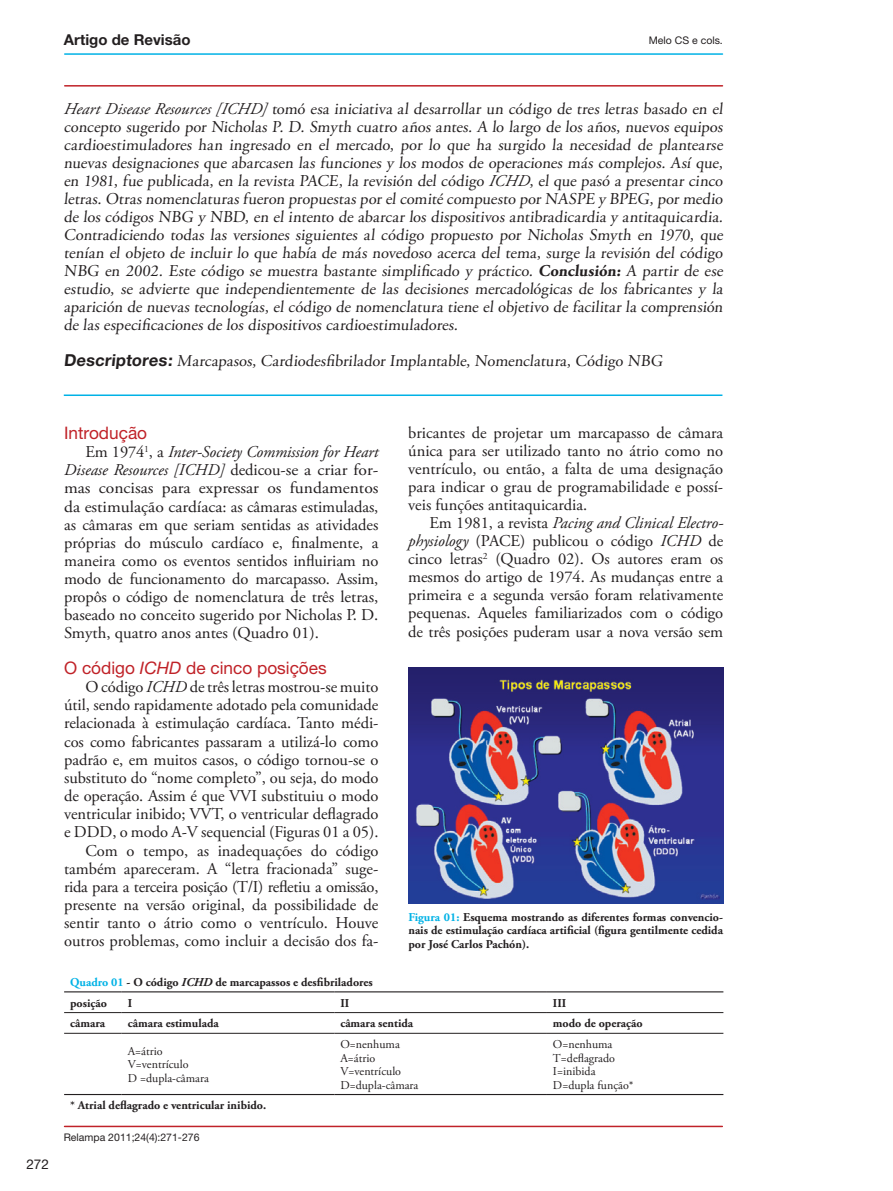
<style>
.page{position:relative;width:893px;height:1191px;background:#fff}
.page>*{position:absolute;margin:0;border:0;box-sizing:border-box;transform-origin:0 0}
.t1{font:17.25px "Helvetica Neue";color:#c02228}
.t2{font:16.5px/18.1px "Adobe Garamond Pro";letter-spacing:-.005em;color:#231f20;text-align:justify}
.t3{font:700 15px "Helvetica Neue";color:#231f20}
.t4{font:13.5px "Helvetica Neue";color:#231f20}
.t5{font:700 12px/13.5px "Adobe Garamond Pro";color:#231f20}
.t6{font:12px/13.5px "Adobe Garamond Pro";color:#231f20}
.t7{font:10.5px "Helvetica Neue";color:#231f20}
.s1{font-style:italic}
.s2{font-weight:700}
.s3{font-family:"Helvetica Neue";font-weight:700}
.s4{color:#00b2e6}
</style>
<div class="page">
<hr style="left:65px;top:53px;width:657px;height:2px;background:#00b2e6">
<hr style="left:65px;top:85px;width:657px;height:2px;background:#c02228">
<hr style="left:65px;top:1125px;width:657px;height:2px;background:#c02228">
<hr style="left:64px;top:394px;width:658px;height:2px;background:#00b2e6">
<hr style="left:64px;top:1012px;width:58px;height:1px;background:#231f20">
<hr style="left:122px;top:1012px;width:212px;height:1px;background:#231f20">
<hr style="left:334px;top:1012px;width:213px;height:1px;background:#231f20">
<hr style="left:547px;top:1012px;width:176px;height:1px;background:#231f20">
<hr style="left:64px;top:1033px;width:58px;height:1px;background:#231f20">
<hr style="left:122px;top:1033px;width:212px;height:1px;background:#231f20">
<hr style="left:334px;top:1033px;width:213px;height:1px;background:#231f20">
<hr style="left:547px;top:1033px;width:176px;height:1px;background:#231f20">
<hr style="left:64px;top:991px;width:58px;height:1px;background:#231f20">
<hr style="left:122px;top:991px;width:212px;height:1px;background:#231f20">
<hr style="left:334px;top:991px;width:213px;height:1px;background:#231f20">
<hr style="left:547px;top:991px;width:176px;height:1px;background:#231f20">
<hr style="left:64px;top:1094px;width:58px;height:1px;background:#231f20">
<hr style="left:122px;top:1094px;width:212px;height:1px;background:#231f20">
<hr style="left:334px;top:1094px;width:213px;height:1px;background:#231f20">
<hr style="left:547px;top:1094px;width:176px;height:1px;background:#231f20">
<img style="left:408px;top:667px;width:315px;height:236px">
<p class="t3" style="left:64px;top:30px;width:128px">Artigo de Revisão</p>
<p class="t7" style="left:649px;top:34px;width:76px">Melo CS e cols.</p>
<p class="t2" style="left:64px;top:100px;width:663px"><span class="s1">Heart Disease Resources [ICHD]</span> tomó esa iniciativa al desarrollar un código de tres letras basado en el concepto sugerido por Nicholas P. D. Smyth cuatro años antes. A lo largo de los años, nuevos equipos cardioestimuladores han ingresado en el mercado, por lo que ha surgido la necesidad de plantearse nuevas designaciones que abarcasen las funciones y los modos de operaciones más complejos. Así que, en 1981, fue publicada, en la revista PACE, la revisión del código <span class="s1">ICHD</span>, el que pasó a presentar cinco letras. Otras nomenclaturas fueron propuestas por el comité compuesto por NASPE y BPEG, por medio de los códigos NBG y NBD, en el intento de abarcar los dispositivos antibradicardia y antitaquicardia.<br>Contradiciendo todas las versiones siguientes al código propuesto por Nicholas Smyth en 1970, que tenían el objeto de incluir lo que había de más novedoso acerca del tema, surge la revisión del código NBG en 2002. Este código se muestra bastante simplificado y práctico. <span class="s2">Conclusión:</span> A partir de ese estudio, se advierte que independientemente de las decisiones mercadológicas de los fabricantes y la aparición de nuevas tecnologías, el código de nomenclatura tiene el objetivo de facilitar la comprensión de las especificaciones de los dispositivos cardioestimuladores.</p>
<p class="t2" style="left:64px;top:352px;width:603px"><span class="s3">Descriptores:</span> Marcapasos, Cardiodesfibrilador Implantable, Nomenclatura, Código NBG</p>
<p class="t4" style="left:26px;top:1155px;width:24px">272</p>
<p class="t1" style="left:64px;top:423px;width:85px">I ntrodução</p>
<p class="t2" style="left:64px;top:443px;width:316px;text-align:left;text-indent:21px">Em 1974<sup>1</sup>, a <span class="s1">Inter-Society Commission for Heart Disease Resources [ICHD]</span> dedicou-se a criar for---- mas concisas para expressar os fundamentos da estimulação cardíaca: as câmaras estimuladas, as câmaras em que seriam sentidas as atividades próprias do músculo cardíaco e, finalmente, a maneira como os eventos sentidos influiriam no modo de funcionamento do marcapasso. Assim, propôs o código de nomenclatura de três letras, baseado no conceito sugerido por Nicholas P. D.<br>Smyth, quatro anos antes (Quadro 01).</p>
<p class="t1" style="left:64px;top:658px;width:264px">O código <span class="s1">ICHD</span> de cinco posições</p>
<p class="t2" style="left:64px;top:678px;width:316px;text-align:right">O código <span class="s1">ICHD</span> de três letras mostrou-se muito útil, sendo rapidamente adotado pela comunidade relacionada à estimulação cardíaca. Tanto médi&shy;cos como fabricantes passaram a utilizá-lo como padrão e, em muitos casos, o código tornou-se o substituto do “nome completo”, ou seja, do modo de operação. Assim é que VVI substituiu o modo ventricular inibido; VVT, o ventricular deflagrado e DDD, o modo A-V sequencial (Figuras 01 a 05).<br>Com o tempo, as inadequações do código também apareceram. A “letra fracionada” suge&shy;rida para a terceira posição (T/I) refletiu a omissão, presente na versão original, da possibilidade de sentir tanto o átrio como o ventrículo. Houve outros problemas, como incluir a decisão dos fa----</p>
<p class="t2" style="left:408px;top:424px;width:317px">bricantes de projetar um marcapasso de câmara única para ser utilizado tanto no átrio como no ventrículo, ou então, a falta de uma designação para indicar o grau de programabilidade e possí&shy;veis funções antitaquicardia.</p>
<p class="t2" style="left:408px;top:514px;width:317px;text-align:left;text-indent:21px">Em 1981, a revista <span class="s1">Pacing and Clinical Electro-- physiology</span> (PACE) publicou o código <span class="s1">ICHD</span> de cinco letras<sup>2</sup> (Quadro 02). Os autores eram os mesmos do artigo de 1974. As mudanças entre a primeira e a segunda versão foram relativamente pequenas. Aqueles familiarizados com o código de três posições puderam usar a nova versão sem</p>
<p class="t5" style="left:408px;top:910px;width:316px;text-align:justify"><span class="s4">Figura 01:</span> Esquema mostrando as diferentes formas convencio&shy;nais de estimulação cardíaca artificial (figura gentilmente cedida por José Carlos Pachón).</p>
<p class="t5" style="left:70px;top:972px;width:304px;line-height:20.7px"><span class="s4">Quadro 01</span> - O código <span class="s1">ICHD</span> de marcapassos e desfibriladores posição</p>
<p class="t5" style="left:128px;top:996px;width:6px">I</p>
<p class="t5" style="left:340px;top:996px;width:10px">II</p>
<p class="t5" style="left:553px;top:996px;width:15px">III</p>
<p class="t5" style="left:70px;top:1017px;width:37px">câmara</p>
<p class="t5" style="left:128px;top:1017px;width:93px">câmara estimulada</p>
<p class="t5" style="left:340px;top:1017px;width:74px">câmara sentida</p>
<p class="t5" style="left:553px;top:1017px;width:91px">modo de operação</p>
<p class="t6" style="left:128px;top:1044px;width:83px">A=átrio<br>V=ventrículo<br>D =dupla-câmara</p>
<p class="t6" style="left:340px;top:1037px;width:80px">O=nenhuma<br>A=átrio<br>V=ventrículo<br>D=dupla-câmara</p>
<p class="t6" style="left:553px;top:1037px;width:82px">O=nenhuma<br>T=deflagrado<br>I=inibida<br>D=dupla função*</p>
<p class="t5" style="left:70px;top:1098px;width:198px">* Atrial deflagrado e ventricular inibido.</p>
<p class="t7" style="left:64px;top:1131px;width:137px">Relampa 2011;24(4):271-276</p>
</div>
